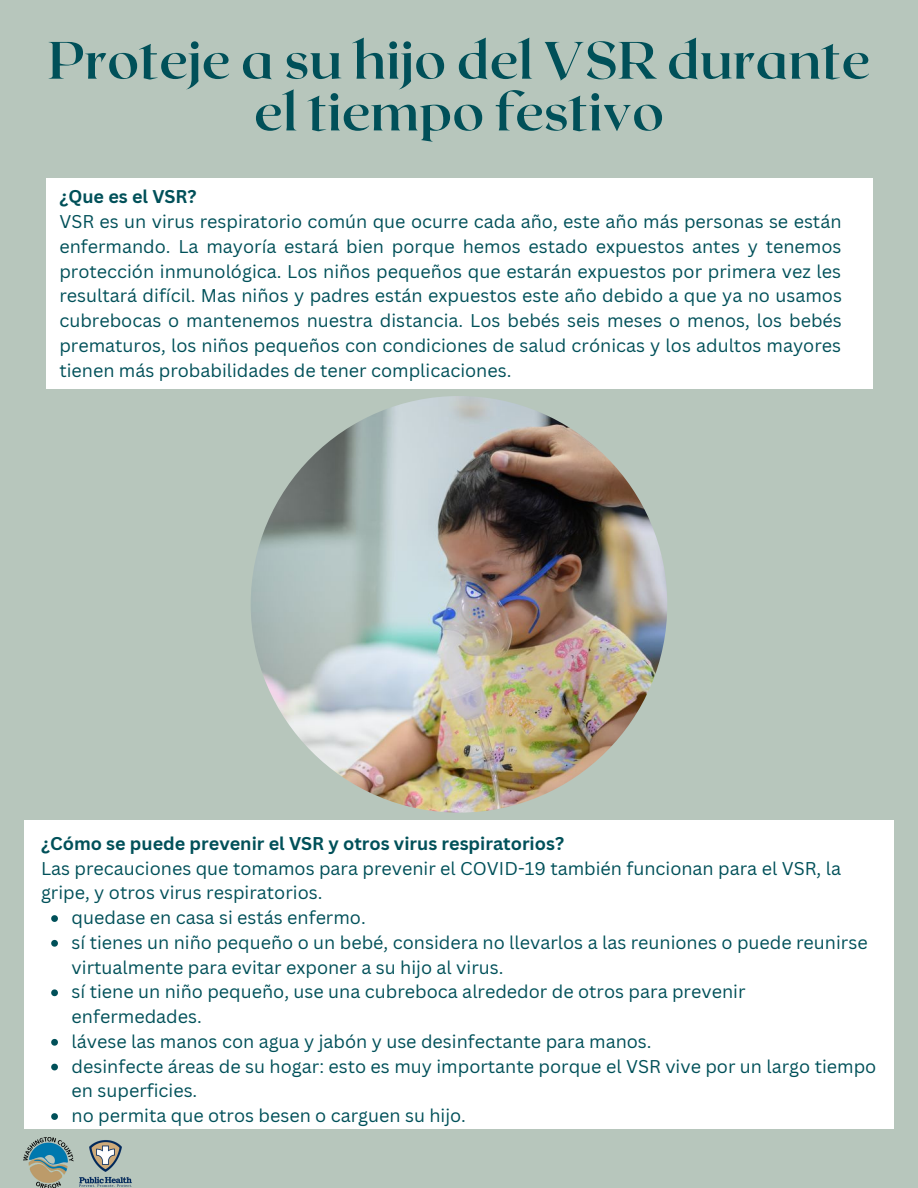
<style>
.page{position:relative;width:918px;height:1188px;background:#b7c6bc}
.page>*{position:absolute;margin:0;border:0;box-sizing:border-box;transform-origin:0 0}
.t1{font:700 52.5px/51.8px "Roxborough CF";color:#005059;text-align:center}
.t2{font:18px/24.8px "Canva Sans";color:#005059}
.t3{font:700 18px "Canva Sans";color:#005059}
</style>
<div class="page">
<img style="left:24px;top:1138px;width:108px;height:50px">
<div style="left:46px;top:178px;width:827px;height:211px;background:#fff"></div>
<img style="left:251px;top:396px;width:416px;height:417px;border-radius:50%">
<div style="left:24px;top:820px;width:870px;height:308px;background:#fff"></div>
<svg style="left:51px;top:915px;width:7px;height:7px"></svg>
<svg style="left:51px;top:940px;width:7px;height:7px"></svg>
<svg style="left:51px;top:989px;width:7px;height:7px"></svg>
<svg style="left:51px;top:1039px;width:7px;height:7px"></svg>
<svg style="left:51px;top:1064px;width:7px;height:6px"></svg>
<svg style="left:51px;top:1113px;width:7px;height:7px"></svg>
<h1 class="t1" style="left:48px;top:32px;width:824px">Proteje a su hijo del VSR durante el tiempo festivo</h1>
<p class="t3" style="left:59px;top:184px;width:139px">¿Que es el VSR?</p>
<p class="t2" style="left:59px;top:209px;width:784px;text-align:justify">VSR es un virus respiratorio común que ocurre cada año, este año más personas se están enfermando. La mayoría estará bien porque hemos estado expuestos antes y tenemos protección inmunológica. Los niños pequeños que estarán expuestos por primera vez les resultará difícil. Mas niños y padres están expuestos este año debido a que ya no usamos cubrebocas o mantenemos nuestra distancia. Los bebés seis meses o menos, los bebés prematuros, los niños pequeños con condiciones de salud crónicas y los adultos mayores tienen más probabilidades de tener complicaciones.</p>
<p class="t3" style="left:41px;top:831px;width:525px">¿Cómo se puede prevenir el VSR y otros virus respiratorios?</p>
<p class="t2" style="left:41px;top:855px;width:801px">Las precauciones que tomamos para prevenir el COVID-19 también funcionan para el VSR, la gripe, y otros virus respiratorios.</p>
<p class="t2" style="left:72px;top:905px;width:806px">quedase en casa si estás enfermo.<br>sí tienes un niño pequeño o un bebé, considera no llevarlos a las reuniones o puede reunirse virtualmente para evitar exponer a su hijo al virus.<br>sí tiene un niño pequeño, use una cubreboca alrededor de otros para prevenir enfermedades.<br>lávese las manos con agua y jabón y use desinfectante para manos.<br>desinfecte áreas de su hogar: esto es muy importante porque el VSR vive por un largo tiempo en superficies.<br>no permita que otros besen o carguen su hijo.</p>
</div>
